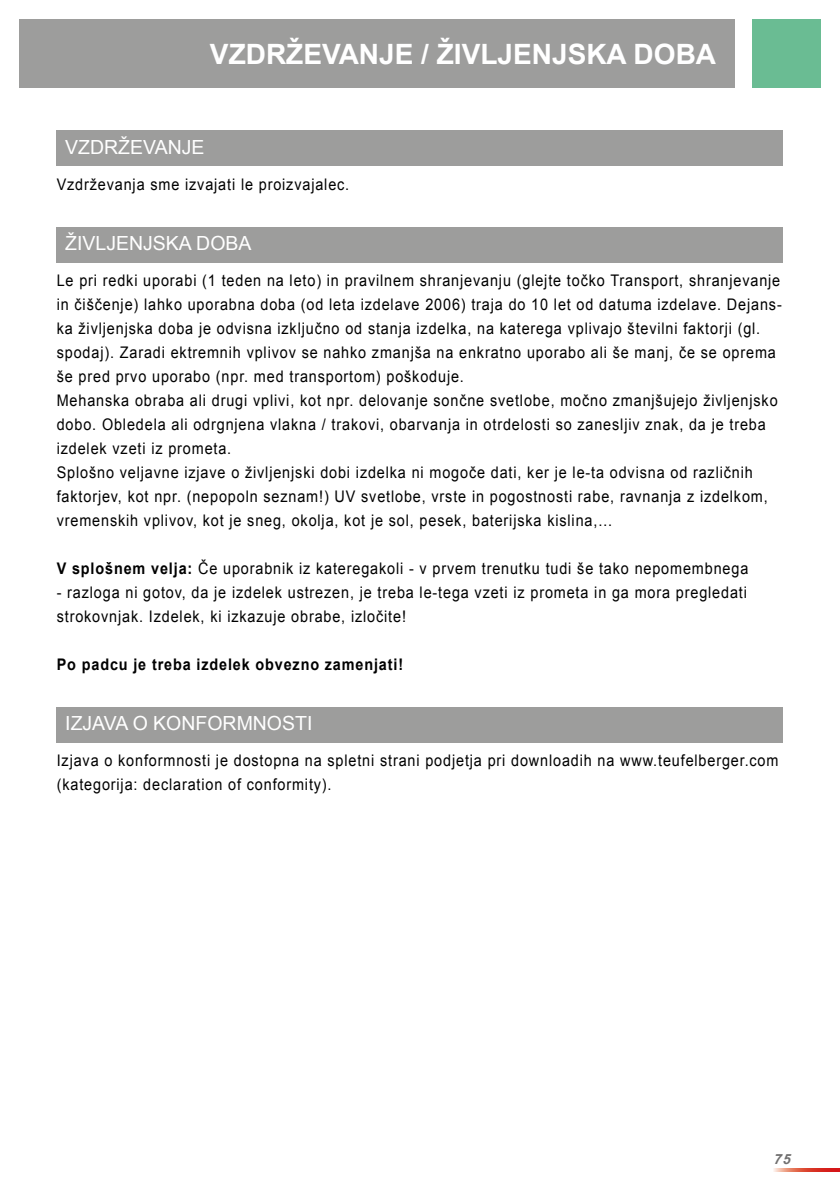
<style>
.page{position:relative;width:840px;height:1191px;background:#fff}
.page>*{position:absolute;margin:0;border:0;box-sizing:border-box;transform-origin:0 0}
.t1{font:700 28px "Arial";color:#fff}
.t2{font:19.4px "Arial";color:#fff}
.t3{font:16px/24px "Arial";letter-spacing:.06em;color:#000;scale:.9 1}
.t4{font:700 16px "Arial";letter-spacing:.06em;color:#000;scale:.9 1}
.t5{font:italic 700 14px "Arial";color:#706f6f}
.s1{font-weight:700}
</style>
<div class="page">
<svg style="left:773px;top:1168px;width:66px;height:3px"></svg>
<div style="left:20px;top:20px;width:714px;height:68px;background:#9d9d9c"></div>
<div style="left:751px;top:20px;width:68px;height:68px;background:#6abc93"></div>
<div style="left:57px;top:131px;width:725px;height:35px;background:#9d9d9c"></div>
<div style="left:57px;top:227px;width:725px;height:35px;background:#9d9d9c"></div>
<div style="left:57px;top:707px;width:725px;height:35px;background:#9d9d9c"></div>
<h1 class="t1" style="left:210px;top:36px;width:507px">VZDRŽEVANJE / ŽIVLJENJSKA DOBA</h1>
<p class="t2" style="left:65px;top:134px;width:141px">VZDRŽEVANJE</p>
<p class="t3" style="left:57px;top:173px;width:326px">Vzdrževanja sme izvajati le proizvajalec.</p>
<p class="t2" style="left:65px;top:230px;width:188px">ŽIVLJENJSKA DOBA</p>
<p class="t3" style="left:57px;top:269px;width:806px">Le pri redki uporabi (1 teden na leto) in pravilnem shranjevanju (glejte točko Transport, shranjevanje in čiščenje) lahko uporabna doba (od leta izdelave 2006) traja do 10 let od datuma izdelave. Dejans&shy;ka življenjska doba je odvisna izključno od stanja izdelka, na katerega vplivajo številni faktorji (gl. spodaj). Zaradi ektremnih vplivov se nahko zmanjša na enkratno uporabo ali še manj, če se oprema še pred prvo uporabo (npr. med transportom) poškoduje.<br>Mehanska obraba ali drugi vplivi, kot npr. delovanje sončne svetlobe, močno zmanjšujejo življenjsko dobo. Obledela ali odrgnjena vlakna / trakovi, obarvanja in otrdelosti so zanesljiv znak, da je treba izdelek vzeti iz prometa.<br>Splošno veljavne izjave o življenjski dobi izdelka ni mogoče dati, ker je le-ta odvisna od različnih faktorjev, kot npr. (nepopoln seznam!) UV svetlobe, vrste in pogostnosti rabe, ravnanja z izdelkom, vremenskih vplivov, kot je sneg, okolja, kot je sol, pesek, baterijska kislina,…</p>
<p class="t3" style="left:57px;top:557px;width:769px"><span class="s1">V splošnem velja:</span> Če uporabnik iz kateregakoli - v prvem trenutku tudi še tako nepomembnega</p>
<p class="t3" style="left:57px;top:581px;width:768px">- razloga ni gotov, da je izdelek ustrezen, je treba le-tega vzeti iz prometa in ga mora pregledati strokovnjak. Izdelek, ki izkazuje obrabe, izločite!</p>
<p class="t4" style="left:57px;top:654px;width:386px">Po padcu je treba izdelek obvezno zamenjati!</p>
<p class="t2" style="left:65px;top:710px;width:248px">IZJAVA O KONFORMNOSTI</p>
<p class="t3" style="left:57px;top:749px;width:803px">Izjava o konformnosti je dostopna na spletni strani podjetja pri downloadih na www.teufelberger.com (kategorija: declaration of conformity).</p>
<p class="t5" style="left:773px;top:1150px;width:18px">75</p>
</div>
